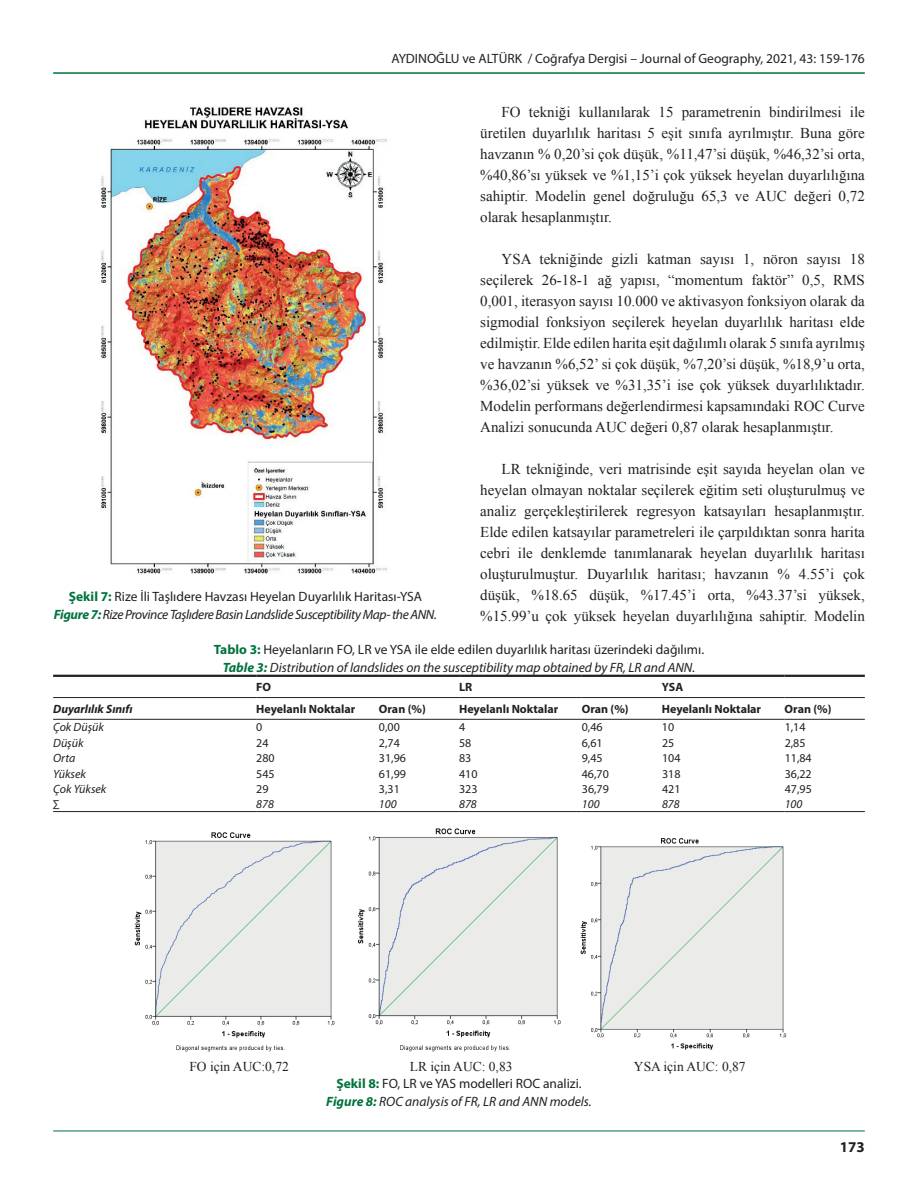
<style>
.page{position:relative;width:918px;height:1188px;background:#fff}
.page>*{position:absolute;margin:0;border:0;box-sizing:border-box;transform-origin:0 0}
.t1{font:15px/21px "Times New Roman";color:#231f20;text-align:justify}
.t2{font:700 15px "Myriad Pro";color:#231f20}
.t3{font:13.5px/17.2px "Myriad Pro";color:#231f20;text-align:center}
.t4{font:italic 13.5px/17.2px "Myriad Pro";letter-spacing:-.03em;color:#231f20;text-align:center}
.t5{font:italic 13.5px/17.2px "Myriad Pro";color:#231f20;text-align:center}
.t6{font:13.5px "Times New Roman";color:#231f20}
.t7{font:12px "Myriad Pro";color:#231f20}
.t8{font:700 12px "Myriad Pro";color:#231f20}
.t9{font:italic 12px "Myriad Pro";color:#231f20}
.t10{font:italic 700 12px "Myriad Pro";color:#231f20}
.s1{font-weight:700;font-style:normal;color:#00733d}
.s2{font-style:normal}
.s3{font-weight:700;color:#00733d}
.s4{font-weight:700;font-style:italic;color:#00733d}
.s5{font-style:italic}
</style>
<div class="page">
<hr style="left:53px;top:72px;width:812px;height:2px;background:#00733d">
<hr style="left:53px;top:1131px;width:812px;height:1px;background:#00733d">
<img style="left:101px;top:106px;width:286px;height:468px">
<img style="left:134px;top:832px;width:201px;height:220px">
<img style="left:358px;top:828px;width:203px;height:224px">
<img style="left:580px;top:838px;width:207px;height:212px">
<hr style="left:53px;top:697px;width:203px;height:1px;background:#231f20">
<hr style="left:256px;top:697px;width:123px;height:1px;background:#231f20">
<hr style="left:379px;top:697px;width:80px;height:1px;background:#231f20">
<hr style="left:459px;top:697px;width:123px;height:1px;background:#231f20">
<hr style="left:582px;top:697px;width:80px;height:1px;background:#231f20">
<hr style="left:662px;top:697px;width:123px;height:1px;background:#231f20">
<hr style="left:785px;top:697px;width:80px;height:1px;background:#231f20">
<hr style="left:53px;top:675px;width:203px;height:2px;background:#231f20">
<hr style="left:256px;top:675px;width:123px;height:2px;background:#231f20">
<hr style="left:379px;top:675px;width:80px;height:2px;background:#231f20">
<hr style="left:459px;top:675px;width:123px;height:2px;background:#231f20">
<hr style="left:582px;top:675px;width:80px;height:2px;background:#231f20">
<hr style="left:662px;top:675px;width:123px;height:2px;background:#231f20">
<hr style="left:785px;top:675px;width:80px;height:2px;background:#231f20">
<hr style="left:53px;top:719px;width:203px;height:1px;background:#231f20">
<hr style="left:256px;top:719px;width:123px;height:1px;background:#231f20">
<hr style="left:379px;top:719px;width:80px;height:1px;background:#231f20">
<hr style="left:459px;top:719px;width:123px;height:1px;background:#231f20">
<hr style="left:582px;top:719px;width:80px;height:1px;background:#231f20">
<hr style="left:662px;top:719px;width:123px;height:1px;background:#231f20">
<hr style="left:785px;top:719px;width:80px;height:1px;background:#231f20">
<hr style="left:53px;top:811px;width:203px;height:1px;background:#231f20">
<hr style="left:256px;top:811px;width:123px;height:1px;background:#231f20">
<hr style="left:379px;top:811px;width:80px;height:1px;background:#231f20">
<hr style="left:459px;top:811px;width:123px;height:1px;background:#231f20">
<hr style="left:582px;top:811px;width:80px;height:1px;background:#231f20">
<hr style="left:662px;top:811px;width:123px;height:1px;background:#231f20">
<hr style="left:785px;top:811px;width:80px;height:1px;background:#231f20">
<p class="t3" style="left:392px;top:50px;width:475px">AYDINOĞLU ve ALTÜRK / Coğrafya Dergisi – Journal of Geography, 2021, 43: 159-176</p>
<p class="t4" style="left:54px;top:588px;width:384px"><span class="s1">Şekil 7:</span> <span class="s2">Rize İli Taşlıdere Havzası Heyelan Duyarlılık Haritası-YSA<br></span><span class="s3">Figure 7:</span> Rize Province Taşlıdere Basin Landslide Susceptibility Map- the ANN.</p>
<p class="t1" style="left:480px;top:101px;width:386px;text-indent:21px">FO tekniği kullanılarak 15 parametrenin bindirilmesi ile üretilen duyarlılık haritası 5 eşit sınıfa ayrılmıştır. Buna göre havzanın % 0,20’si çok düşük, %11,47’si düşük, %46,32’si orta, %40,86’sı yüksek ve %1,15’i çok yüksek heyelan duyarlılığına sahiptir. Modelin genel doğruluğu 65,3 ve AUC değeri 0,72 olarak hesaplanmıştır.</p>
<p class="t1" style="left:480px;top:248px;width:386px;text-indent:21px">YSA tekniğinde gizli katman sayısı 1, nöron sayısı 18 seçilerek 26-18-1 ağ yapısı, “momentum faktör” 0,5, RMS 0,001, iterasyon sayısı 10.000 ve aktivasyon fonksiyon olarak da sigmodial fonksiyon seçilerek heyelan duyarlılık haritası elde edilmiştir. Elde edilen harita eşit dağılımlı olarak 5 sınıfa ayrılmış ve havzanın %6,52’ si çok düşük, %7,20’si düşük, %18,9’u orta, %36,02’si yüksek ve %31,35’i ise çok yüksek duyarlılıktadır.<br>Modelin performans değerlendirmesi kapsamındaki ROC Curve Analizi sonucunda AUC değeri 0,87 olarak hesaplanmıştır.</p>
<p class="t1" style="left:480px;top:458px;width:386px;text-indent:21px">LR tekniğinde, veri matrisinde eşit sayıda heyelan olan ve heyelan olmayan noktalar seçilerek eğitim seti oluşturulmuş ve analiz gerçekleştirilerek regresyon katsayıları hesaplanmıştır.<br>Elde edilen katsayılar parametreleri ile çarpıldıktan sonra harita cebri ile denklemde tanımlanarak heyelan duyarlılık haritası oluşturulmuştur. Duyarlılık haritası; havzanın % 4.55’i çok düşük, %18.65 düşük, %17.45’i orta, %43.37’si yüksek, %15.99’u çok yüksek heyelan duyarlılığına sahiptir. Modelin</p>
<p class="t3" style="left:214px;top:641px;width:492px"><span class="s3">Tablo 3:</span> Heyelanların FO, LR ve YSA ile elde edilen duyarlılık haritası üzerindeki dağılımı.<br><span class="s4">Table 3:</span> <span class="s5">Distribution of landslides on the susceptibility map obtained by FR, LR and ANN.</span></p>
<p class="t8" style="left:256px;top:679px;width:16px">FO</p>
<p class="t8" style="left:459px;top:679px;width:15px">LR</p>
<p class="t8" style="left:662px;top:679px;width:23px">YSA</p>
<p class="t10" style="left:53px;top:701px;width:81px">Duyarlılık Sınıfı</p>
<p class="t8" style="left:256px;top:701px;width:101px">Heyelanlı Noktalar</p>
<p class="t8" style="left:379px;top:701px;width:48px">Oran (%)</p>
<p class="t8" style="left:459px;top:701px;width:101px">Heyelanlı Noktalar</p>
<p class="t8" style="left:582px;top:701px;width:48px">Oran (%)</p>
<p class="t8" style="left:662px;top:701px;width:101px">Heyelanlı Noktalar</p>
<p class="t8" style="left:785px;top:701px;width:48px">Oran (%)</p>
<p class="t9" style="left:53px;top:720px;width:52px">Çok Düşük</p>
<p class="t7" style="left:256px;top:720px;width:8px">0</p>
<p class="t7" style="left:379px;top:720px;width:22px">0,00</p>
<p class="t7" style="left:459px;top:720px;width:8px">4</p>
<p class="t7" style="left:582px;top:720px;width:22px">0,46</p>
<p class="t7" style="left:662px;top:720px;width:14px">10</p>
<p class="t7" style="left:785px;top:720px;width:22px">1,14</p>
<p class="t9" style="left:53px;top:735px;width:32px">Düşük</p>
<p class="t7" style="left:256px;top:735px;width:14px">24</p>
<p class="t7" style="left:379px;top:735px;width:22px">2,74</p>
<p class="t7" style="left:459px;top:735px;width:14px">58</p>
<p class="t7" style="left:582px;top:735px;width:22px">6,61</p>
<p class="t7" style="left:662px;top:735px;width:14px">25</p>
<p class="t7" style="left:785px;top:735px;width:22px">2,85</p>
<p class="t9" style="left:53px;top:751px;width:24px">Orta</p>
<p class="t7" style="left:256px;top:751px;width:20px">280</p>
<p class="t7" style="left:379px;top:751px;width:29px">31,96</p>
<p class="t7" style="left:459px;top:751px;width:14px">83</p>
<p class="t7" style="left:582px;top:751px;width:22px">9,45</p>
<p class="t7" style="left:662px;top:751px;width:20px">104</p>
<p class="t7" style="left:785px;top:751px;width:29px">11,84</p>
<p class="t9" style="left:53px;top:766px;width:34px">Yüksek</p>
<p class="t7" style="left:256px;top:766px;width:20px">545</p>
<p class="t7" style="left:379px;top:766px;width:29px">61,99</p>
<p class="t7" style="left:459px;top:766px;width:20px">410</p>
<p class="t7" style="left:582px;top:766px;width:29px">46,70</p>
<p class="t7" style="left:662px;top:766px;width:20px">318</p>
<p class="t7" style="left:785px;top:766px;width:29px">36,22</p>
<p class="t9" style="left:53px;top:782px;width:55px">Çok Yüksek</p>
<p class="t7" style="left:256px;top:782px;width:14px">29</p>
<p class="t7" style="left:379px;top:782px;width:22px">3,31</p>
<p class="t7" style="left:459px;top:782px;width:20px">323</p>
<p class="t7" style="left:582px;top:782px;width:29px">36,79</p>
<p class="t7" style="left:662px;top:782px;width:20px">421</p>
<p class="t7" style="left:785px;top:782px;width:29px">47,95</p>
<p class="t7" style="left:53px;top:797px;width:8px">∑</p>
<p class="t9" style="left:256px;top:797px;width:19px">878</p>
<p class="t9" style="left:379px;top:797px;width:19px">100</p>
<p class="t9" style="left:459px;top:797px;width:19px">878</p>
<p class="t9" style="left:582px;top:797px;width:19px">100</p>
<p class="t9" style="left:662px;top:797px;width:19px">878</p>
<p class="t9" style="left:785px;top:797px;width:19px">100</p>
<p class="t6" style="left:189px;top:1057px;width:101px">FO için AUC:0,72</p>
<p class="t6" style="left:410px;top:1057px;width:104px">LR için AUC: 0,83</p>
<p class="t6" style="left:634px;top:1057px;width:113px">YSA için AUC: 0,87</p>
<p class="t5" style="left:326px;top:1075px;width:267px"><span class="s1">Şekil 8:</span> <span class="s2">FO, LR ve YAS modelleri ROC analizi.<br></span><span class="s3">Figure 8:</span> ROC analysis of FR, LR and ANN models.</p>
<p class="t2" style="left:840px;top:1137px;width:26px">173</p>
</div>
